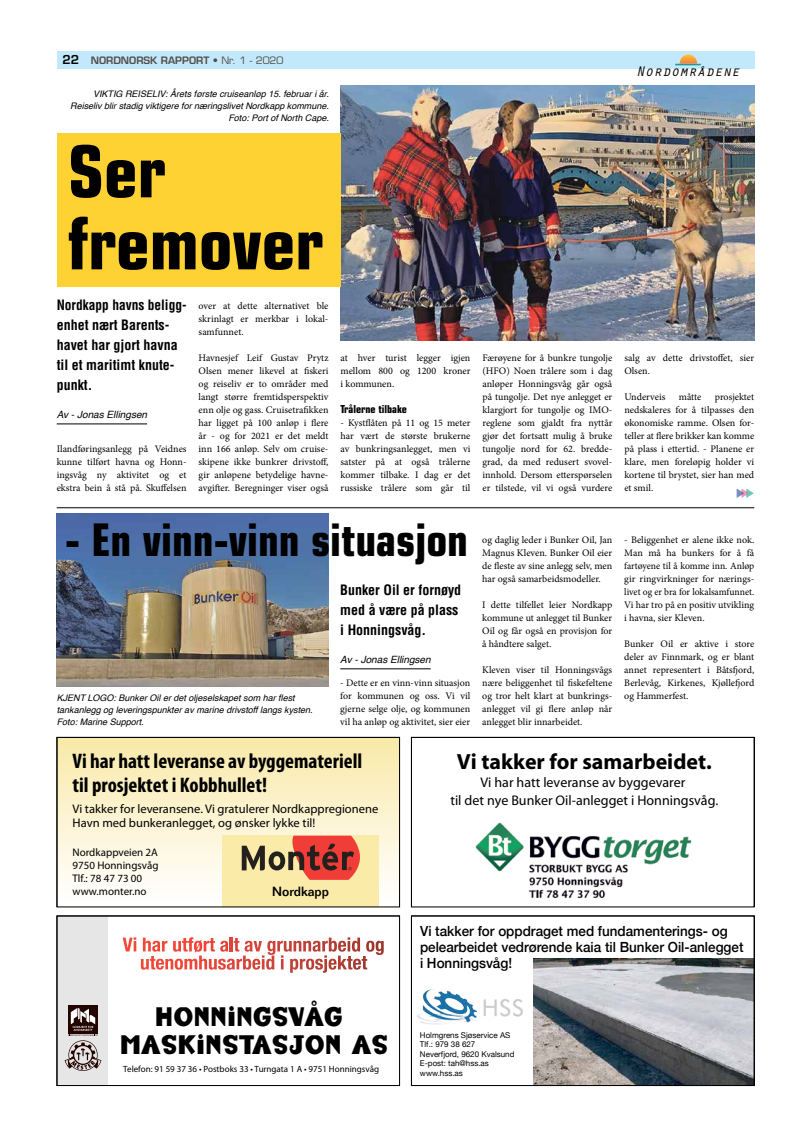
<style>
.page{position:relative;width:794px;height:1134px;background:#fff}
.page>*{position:absolute;margin:0;border:0;box-sizing:border-box;transform-origin:0 0}
.t1{font:700 condensed 72px/72px "Eurostile";color:#000}
.t2{font:700 condensed 45px "Eurostile";color:#000}
.t3{font:26px/28px "Bad Typ";color:#000;text-align:center;scale:.92 1}
.t4{font:700 22px "Myriad";color:#000}
.t5{font:700 condensed 21.1px/24.9px "Myriad Pro";color:#000}
.t6{font:italic 14.4px "Orator";color:#000}
.t7{font:500 14px/16px "Helvetica Neue";color:#000;scale:.96 1}
.t8{font:700 condensed 14px/20px "Helvetica";color:#000;scale:.96 1}
.t9{font:14px/18px "Myriad";color:#000;text-align:center}
.t10{font:700 condensed 14px/20px "Helvetica";color:#000}
.t11{font:500 13.1px "Folio";color:#000}
.t12{font:12.5px/14.4px "Myriad Pro";color:#000}
.t13{font:11px/13px "Myriad Pro";color:#000}
.t14{font:700 condensed 11px "Eurostile";color:#000}
.t15{font:10px/13px "Minion Pro";color:#000;text-align:justify}
.t16{font:italic 10px "Helvetica";color:#000}
.t17{font:600 10px "Eurostile";color:#544d48}
.t18{font:italic 9px/12px "Helvetica";color:#000;text-align:right}
.t19{font:9px "Myriad Pro";color:#000}
.t20{font:8px/9.6px "Helvetica Neue";color:#000}
.s1{font-size:12px;color:#000}
.s2{font-weight:400}
</style>
<div class="page">
<div style="left:57px;top:51px;width:697px;height:17px;background:#c2e9fb"></div>
<svg style="left:675px;top:55px;width:26px;height:10px"></svg>
<hr style="left:57px;top:424px;width:90px;height:1px;background:#000">
<img style="left:340px;top:85px;width:414px;height:255px">
<svg style="left:736px;top:489px;width:17px;height:9px"></svg>
<div style="left:57px;top:133px;width:283px;height:153px;background:#ffd234"></div>
<hr style="left:340px;top:668px;width:91px;height:1px;background:#000">
<img style="left:57px;top:513px;width:272px;height:173px">
<svg style="left:417px;top:958px;width:335px;height:126px"></svg>
<div style="left:411px;top:916px;width:343px;height:170px;border:1px solid #000"></div>
<svg style="left:59px;top:918px;width:325px;height:166px"></svg>
<div style="left:57px;top:916px;width:343px;height:170px;border:1px solid #000"></div>
<img style="left:475px;top:822px;width:217px;height:76px">
<div style="left:411px;top:737px;width:343px;height:170px;border:1px solid #000"></div>
<hr style="left:57px;top:507px;width:697px;height:1px;background:#000">
<svg style="left:59px;top:739px;width:339px;height:166px;background:#f5e6bf"></svg>
<div style="left:57px;top:737px;width:343px;height:170px;border:1px solid #000"></div>
<p class="t17" style="left:62px;top:54px;width:222px"><span class="s1">22</span> NORDNORSK RAPPORT <span class="s2">• Nr. 1 - 2020</span></p>
<p class="t18" style="left:70px;top:89px;width:260px">VIKTIG REISELIV: Årets første cruiseanløp 15. februar i år.<br>Reiseliv blir stadig viktigere for næringslivet Nordkapp kommune.<br>Foto: Port of North Cape.</p>
<h1 class="t1" style="left:68px;top:135px;width:257px">Ser fremover</h1>
<h3 class="t8" style="left:57px;top:295px;width:137px">Nordkapp havns beligg&shy;enhet nært Barents&shy;havet har gjort havna til et maritimt knute&shy;punkt.</h3>
<p class="t16" style="left:57px;top:406px;width:92px">Av - Jonas Ellingsen</p>
<p class="t15" style="left:57px;top:442px;width:131px">Ilandføringsanlegg på Veidnes kunne tilført havna og Honn&shy;ingsvåg ny aktivitet og et ekstra bein å stå på. Skuffelsen</p>
<p class="t15" style="left:199px;top:299px;width:131px">over at dette alternativet ble skrinlagt er merkbar i lokal&shy;samfunnet.</p>
<p class="t15" style="left:199px;top:351px;width:131px">Havnesjef Leif Gustav Prytz Olsen mener likevel at fiskeri og reiseliv er to områder med langt større fremtidsperspektiv enn olje og gass. Cruisetrafikken har ligget på 100 anløp i flere år - og for 2021 er det meldt inn 166 anløp. Selv om cruise&shy;skipene ikke bunkrer drivstoff, gir anløpene betydelige havne&shy;avgifter. Beregninger viser også</p>
<p class="t15" style="left:340px;top:351px;width:131px">at hver turist legger igjen mellom 800 og 1200 kroner i kommunen.</p>
<p class="t14" style="left:340px;top:402px;width:68px">Trålerne tilbake</p>
<p class="t15" style="left:340px;top:416px;width:131px">- Kystflåten på 11 og 15 meter har vært de største brukerne av bunkringsanlegget, men vi satster på at også trålerne kommer tilbake. I dag er det russiske trålere som går til</p>
<h3 class="t6" style="left:636px;top:61px;width:105px">Nordområdene</h3>
<p class="t15" style="left:482px;top:351px;width:131px">Færøyene for å bunkre tungolje (HFO) Noen trålere som i dag anløper Honningsvåg går også på tungolje. Det nye anlegget er klargjort for tungolje og IMO&shy;reglene som gjaldt fra nyttår gjør det fortsatt mulig å bruke tungolje nord for 62. bredde&shy;grad, da med redusert svovel&shy;innhold. Dersom etterspørselen er tilstede, vil vi også vurdere</p>
<p class="t15" style="left:624px;top:351px;width:131px">salg av dette drivstoffet, sier<br>Olsen.</p>
<p class="t15" style="left:624px;top:390px;width:131px;text-indent:90px">prosjektet nedskaleres for å tilpasses den økonomiske ramme. Olsen for&shy;teller at flere brikker kan komme på plass i ettertid. - Planene er klare, men foreløpig holder vi kortene til brystet, sier han med et smil.</p>
<p class="t15" style="left:624px;top:390px;width:43px">Underveis</p>
<p class="t15" style="left:679px;top:390px;width:24px">måtte</p>
<h2 class="t2" style="left:65px;top:513px;width:404px">- En vinn-vinn situasjon</h2>
<p class="t15" style="left:482px;top:533px;width:131px">og daglig leder i Bunker Oil, Jan Magnus Kleven. Bunker Oil eier de fleste av sine anlegg selv, men har også samarbeidsmodeller.</p>
<p class="t15" style="left:482px;top:598px;width:131px">I dette tilfellet leier Nordkapp kommune ut anlegget til Bunker Oil og får også en provisjon for å håndtere salget.</p>
<p class="t15" style="left:482px;top:663px;width:131px">Kleven viser til Honningsvågs nære beliggenhet til fiskefeltene og tror helt klart at bunkrings&shy;anlegget vil gi flere anløp når anlegget blir innarbeidet.</p>
<p class="t15" style="left:624px;top:533px;width:131px">- Beliggenhet er alene ikke nok.<br>Man må ha bunkers for å få fartøyene til å komme inn. Anløp gir ringvirkninger for nærings&shy;livet og er bra for lokalsamfunnet.<br>Vi har tro på en positiv utvikling i havna, sier Kleven.</p>
<p class="t15" style="left:624px;top:637px;width:131px">Bunker Oil er aktive i store deler av Finnmark, og er blant annet representert i Båtsfjord, Berlevåg, Kirkenes, Kjøllefjord</p>
<h3 class="t10" style="left:340px;top:580px;width:122px">Bunker Oil er fornøyd med å være på plass i Honningsvåg.</h3>
<p class="t16" style="left:340px;top:651px;width:92px">Av - Jonas Ellingsen</p>
<p class="t15" style="left:340px;top:676px;width:131px">- Dette er en vinn-vinn situasjon for kommunen og oss. Vi vil gjerne selge olje, og kommunen vil ha anløp og aktivitet, sier eier</p>
<p class="t18" style="left:57px;top:692px;width:239px">KJENT LOGO: Bunker Oil er det oljeselskapet som har flest</p>
<p class="t15" style="left:624px;top:689px;width:66px">og Hammerfest.</p>
<p class="t18" style="left:57px;top:704px;width:257px;text-align:left">tankanlegg og leveringspunkter av marine drivstoff langs kysten.<br>Foto: Marine Support.</p>
<h3 class="t5" style="left:73px;top:748px;width:291px">Vi har hatt leveranse av byggemateriell til prosjektet i Kobbhullet!</h3>
<p class="t12" style="left:73px;top:801px;width:307px">Vi takker for leveransene. Vi gratulerer Nordkappregionene<br>Havn med bunkeranlegget, og ønsker lykke til!</p>
<p class="t13" style="left:73px;top:845px;width:87px">Nordkappveien 2A<br>9750 Honningsvåg<br>Tlf.: 78 47 73 00 www.monter.no</p>
<h3 class="t11" style="left:272px;top:883px;width:58px">Nordkapp</h3>
<h3 class="t3" style="left:120px;top:1002px;width:293px">HONNINGSVÅG<br>MASKINSTASJON AS</h3>
<p class="t19" style="left:123px;top:1063px;width:257px">Telefon: 91 59 37 36 • Postboks 33 • Turngata 1 A • 9751 Honningsvåg</p>
<h3 class="t4" style="left:457px;top:750px;width:256px">Vi takker for samarbeidet.</h3>
<h3 class="t9" style="left:450px;top:773px;width:270px">Vi har hatt leveranse av byggevarer<br>til det nye Bunker Oil-anlegget i Honningsvåg.</h3>
<h3 class="t7" style="left:420px;top:922px;width:338px">Vi takker for oppdraget med fundamenterings- og pelearbeidet vedrørende kaia til Bunker Oil-anlegget i Honningsvåg!</h3>
<p class="t20" style="left:420px;top:1030px;width:96px">Holmgrens Sjøservice AS<br>Tlf.: 979 38 627<br>Neverfjord, 9620 Kvalsund<br>E-post: tah@hss.as www.hss.as</p>
</div>
